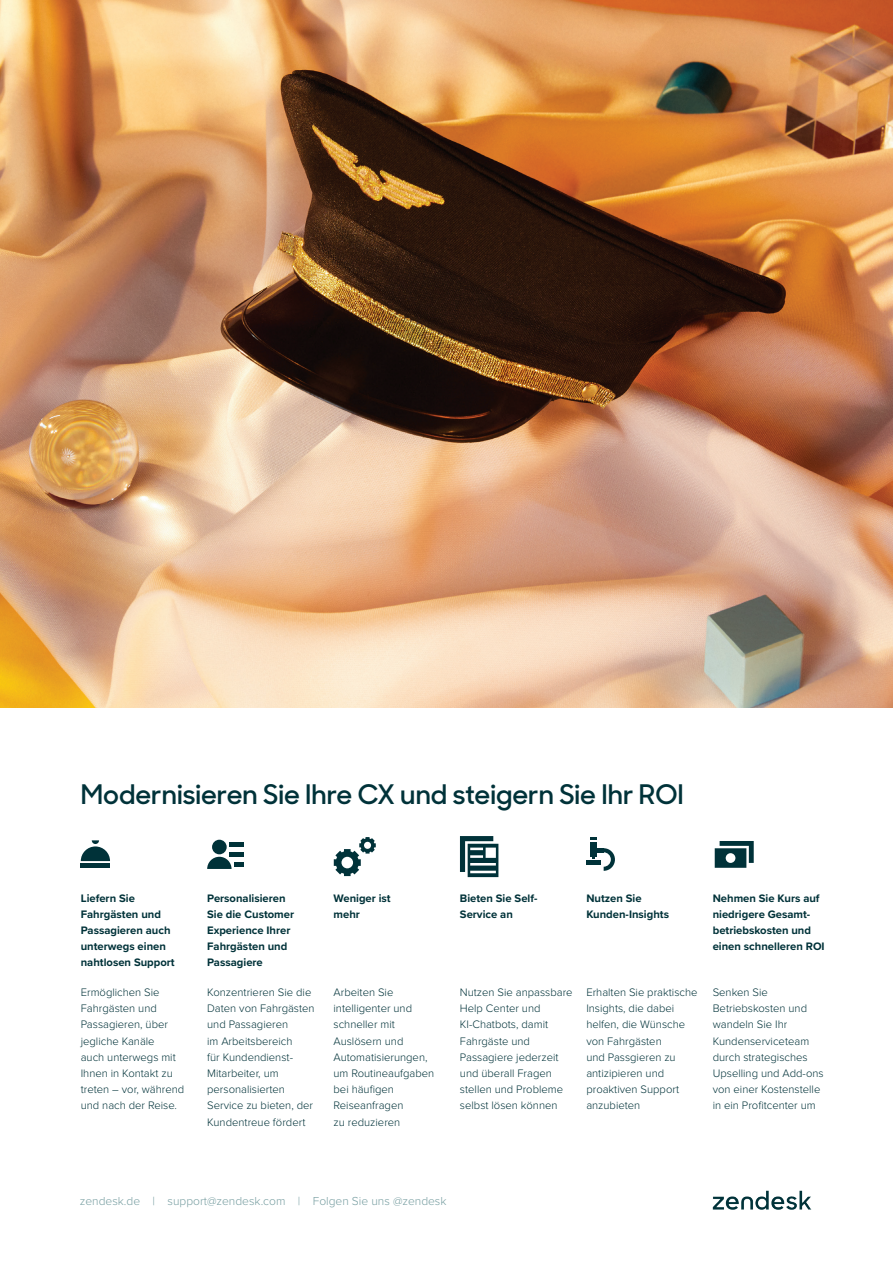
<style>
.page{position:relative;width:893px;height:1263px;background:#fff}
.page>*{position:absolute;margin:0;border:0;box-sizing:border-box;transform-origin:0 0}
.Subtitle{font:600 27px "Sharp Sans No 1";color:#003239}
.t1{font:300 12px "Proxima Nova";color:#779ea1}
.Proxima_Nova_Normal{font:300 11.25px/16.2px "Proxima Nova";color:#003239}
.Proxima_Nova_Normal-2{font:700 11.25px/16.2px "Proxima Nova";color:#003239}
</style>
<div class="page">
<img style="left:0;top:0;width:893px;height:707px">
<img style="left:713px;top:1190px;width:98px;height:20px">
<svg style="left:334px;top:837px;width:42px;height:39px"></svg>
<svg style="left:81px;top:840px;width:29px;height:21px"></svg>
<div style="left:81px;top:863px;width:29px;height:5px;background:#003239"></div>
<svg style="left:715px;top:841px;width:39px;height:27px"></svg>
<div style="left:590px;top:842px;width:6px;height:14px;background:#003239"></div>
<svg style="left:590px;top:838px;width:6px;height:2px"></svg>
<div style="left:586px;top:860px;width:15px;height:5px;background:#003239"></div>
<svg style="left:592px;top:848px;width:23px;height:23px"></svg>
<div style="left:229px;top:842px;width:15px;height:5px;background:#003239"></div>
<div style="left:229px;top:852px;width:15px;height:5px;background:#003239"></div>
<hr style="left:234px;top:862px;width:10px;height:4px;background:#003239">
<div style="left:212px;top:840px;width:15px;height:14px;background:#003239;border-radius:50%"></div>
<svg style="left:207px;top:857px;width:25px;height:12px"></svg>
<svg style="left:460px;top:836px;width:38px;height:41px"></svg>
<p class="Subtitle" style="left:81px;top:773px;width:605px">Modernisieren Sie Ihre CX und steigern Sie Ihr ROI</p>
<p class="Proxima_Nova_Normal-2" style="left:81px;top:889px;width:95px">Liefern Sie<br>Fahrgästen und<br>Passagieren auch unterwegs einen nahtlosen Support</p>
<p class="Proxima_Nova_Normal" style="left:81px;top:983px;width:105px">Ermöglichen Sie<br>Fahrgästen und<br>Passagieren, über jegliche Kanäle<br>auch unterwegs mit<br>Ihnen in Kontakt zu treten – vor, während und nach der Reise.</p>
<p class="Proxima_Nova_Normal-2" style="left:207px;top:889px;width:88px">Personalisieren<br>Sie die Customer<br>Experience Ihrer<br>Fahrgästen und<br>Passagiere</p>
<p class="Proxima_Nova_Normal" style="left:207px;top:983px;width:109px">Konzentrieren Sie die<br>Daten von Fahrgästen und Passagieren<br>im Arbeitsbereich<br>für Kundendienst-<br>Mitarbeiter, um personalisierten<br>Service zu bieten, der<br>Kundentreue fördert</p>
<p class="Proxima_Nova_Normal-2" style="left:334px;top:889px;width:59px">Weniger ist mehr</p>
<p class="Proxima_Nova_Normal" style="left:334px;top:983px;width:102px">Arbeiten Sie intelligenter und schneller mit<br>Auslösern und<br>Automatisierungen, um Routineaufgaben bei häufigen<br>Reiseanfragen<br>zu reduzieren</p>
<p class="Proxima_Nova_Normal-2" style="left:460px;top:889px;width:79px">Bieten Sie Self-<br>Service an</p>
<p class="Proxima_Nova_Normal-2" style="left:586px;top:889px;width:84px">Nutzen Sie<br>Kunden-Insights</p>
<p class="Proxima_Nova_Normal" style="left:460px;top:983px;width:114px">Nutzen Sie anpassbare<br>Help Center und<br>KI-Chatbots, damit<br>Fahrgäste und<br>Passagiere jederzeit und überall Fragen stellen und Probleme selbst lösen können</p>
<p class="Proxima_Nova_Normal" style="left:586px;top:983px;width:113px">Erhalten Sie praktische<br>Insights, die dabei helfen, die Wünsche von Fahrgästen<br>und Passgieren zu antizipieren und proaktiven Support anzubieten</p>
<p class="Proxima_Nova_Normal-2" style="left:713px;top:889px;width:113px">Nehmen Sie Kurs auf niedrigere Gesamt&shy;betriebskosten und einen schnelleren ROI</p>
<p class="Proxima_Nova_Normal" style="left:713px;top:983px;width:112px">Senken Sie<br>Betriebskosten und wandeln Sie Ihr<br>Kundenserviceteam durch strategisches<br>Upselling und Add-ons von einer Kostenstelle in ein Profitcenter um</p>
<p class="t1" style="left:80px;top:1192px;width:368px">zendesk.de | support@zendesk.com | Folgen Sie uns @zendesk</p>
</div>
